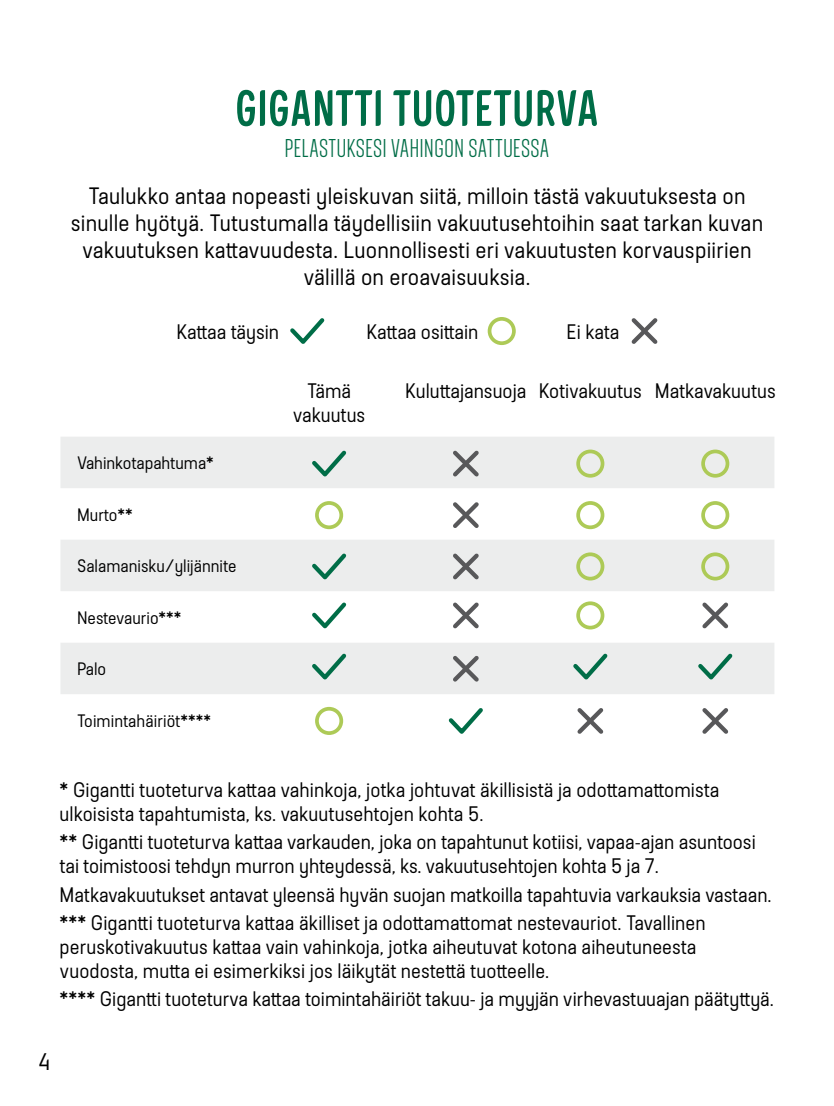
<style>
.page{position:relative;width:834px;height:1106px;background:#fff}
.page>*{position:absolute;margin:0;border:0;box-sizing:border-box;transform-origin:0 0}
.t1{font:51px "Elkjop Headline";letter-spacing:.015em;color:#006d47}
.t2{font:300 24px "Elkjop Condensed";letter-spacing:.025em;color:#006d47}
.t3{font:24px "Elkjop Bodytext";color:#000}
.t4{font:23.7px/27px "Elkjop Bodytext";letter-spacing:.01em;color:#000;text-align:center}
.t5{font:21px/24px "Elkjop Bodytext";color:#000}
.t6{font:18px "Elkjop Bodytext";color:#000}
</style>
<div class="page">
<svg style="left:290px;top:318px;width:35px;height:26px"></svg>
<div style="left:487px;top:317px;width:28px;height:28px;border:4px solid #adca57;border-radius:50%"></div>
<svg style="left:631px;top:318px;width:27px;height:26px"></svg>
<svg style="left:60px;top:437px;width:714px;height:257px;fill:#eceded"></svg>
<div style="left:315px;top:501px;width:28px;height:28px;border:4px solid #adca57;border-radius:50%"></div>
<div style="left:315px;top:707px;width:28px;height:28px;border:4px solid #adca57;border-radius:50%"></div>
<svg style="left:308px;top:447px;width:42px;height:34px"></svg>
<svg style="left:308px;top:549px;width:42px;height:34px"></svg>
<svg style="left:308px;top:598px;width:42px;height:34px"></svg>
<svg style="left:308px;top:650px;width:42px;height:33px"></svg>
<div style="left:576px;top:501px;width:28px;height:28px;border:4px solid #adca57;border-radius:50%"></div>
<div style="left:576px;top:449px;width:28px;height:28px;border:4px solid #adca57;border-radius:50%"></div>
<div style="left:576px;top:552px;width:28px;height:28px;border:4px solid #adca57;border-radius:50%"></div>
<div style="left:576px;top:601px;width:28px;height:28px;border:4px solid #adca57;border-radius:50%"></div>
<svg style="left:577px;top:708px;width:27px;height:26px"></svg>
<svg style="left:569px;top:650px;width:42px;height:33px"></svg>
<div style="left:701px;top:501px;width:28px;height:28px;border:4px solid #adca57;border-radius:50%"></div>
<div style="left:701px;top:449px;width:28px;height:28px;border:4px solid #adca57;border-radius:50%"></div>
<div style="left:701px;top:552px;width:28px;height:28px;border:4px solid #adca57;border-radius:50%"></div>
<svg style="left:698px;top:598px;width:34px;height:34px"></svg>
<svg style="left:702px;top:708px;width:27px;height:26px"></svg>
<svg style="left:694px;top:650px;width:42px;height:33px"></svg>
<svg style="left:449px;top:447px;width:33px;height:33px"></svg>
<svg style="left:449px;top:498px;width:33px;height:34px"></svg>
<svg style="left:449px;top:549px;width:33px;height:34px"></svg>
<svg style="left:449px;top:598px;width:33px;height:34px"></svg>
<svg style="left:449px;top:652px;width:33px;height:33px"></svg>
<svg style="left:448px;top:708px;width:35px;height:26px"></svg>
<h1 class="t1" style="left:235px;top:81px;width:364px">GIGANTTI TUOTETURVA</h1>
<p class="t2" style="left:284px;top:135px;width:266px">PELASTUKSESI VAHINGON SATTUESSA</p>
<p class="t4" style="left:71px;top:183px;width:693px">Taulukko antaa nopeasti yleiskuvan siitä, milloin tästä vakuutuksesta on sinulle hyötyä. Tutustumalla täydellisiin vakuutusehtoihin saat tarkan kuvan vakuutuksen kattavuudesta. Luonnollisesti eri vakuutusten korvauspiirien välillä on eroavaisuuksia.</p>
<p class="t5" style="left:176px;top:320px;width:104px">Kattaa täysin</p>
<p class="t5" style="left:366px;top:320px;width:113px">Kattaa osittain</p>
<p class="t5" style="left:566px;top:320px;width:54px">Ei kata</p>
<p class="t6" style="left:77px;top:453px;width:138px">Vahinkotapahtuma*</p>
<p class="t6" style="left:77px;top:504px;width:57px">Murto**</p>
<p class="t6" style="left:77px;top:556px;width:161px">Salamanisku/ylijännite</p>
<p class="t6" style="left:77px;top:607px;width:106px">Nestevaurio***</p>
<p class="t6" style="left:77px;top:659px;width:31px">Palo</p>
<p class="t6" style="left:77px;top:710px;width:136px">Toimintahäiriöt****</p>
<p class="t5" style="left:293px;top:379px;width:74px;text-align:center">Tämä vakuutus</p>
<p class="t5" style="left:405px;top:379px;width:372px">Kuluttajansuoja Kotivakuutus Matkavakuutus</p>
<p class="t5" style="left:60px;top:778px;width:661px">* Gigantti tuoteturva kattaa vahinkoja, jotka johtuvat äkillisistä ja odottamattomista ulkoisista tapahtumista, ks. vakuutusehtojen kohta 5.</p>
<p class="t5" style="left:60px;top:830px;width:697px">** Gigantti tuoteturva kattaa varkauden, joka on tapahtunut kotiisi, vapaa-ajan asuntoosi tai toimistoosi tehdyn murron yhteydessä, ks. vakuutusehtojen kohta 5 ja 7.</p>
<p class="t5" style="left:60px;top:880px;width:713px;line-height:28.2px">Matkavakuutukset antavat yleensä hyvän suojan matkoilla tapahtuvia varkauksia vastaan. *** Gigantti tuoteturva kattaa äkilliset ja odottamattomat nestevauriot. Tavallinen</p>
<p class="t5" style="left:60px;top:935px;width:638px">peruskotivakuutus kattaa vain vahinkoja, jotka aiheutuvat kotona aiheutuneesta vuodosta, mutta ei esimerkiksi jos läikytät nestettä tuotteelle.</p>
<p class="t5" style="left:60px;top:987px;width:715px">**** Gigantti tuoteturva kattaa toimintahäiriöt takuu- ja myyjän virhevastuuajan päätyttyä.</p>
<p class="t3" style="left:38px;top:1048px;width:14px">4</p>
</div>
